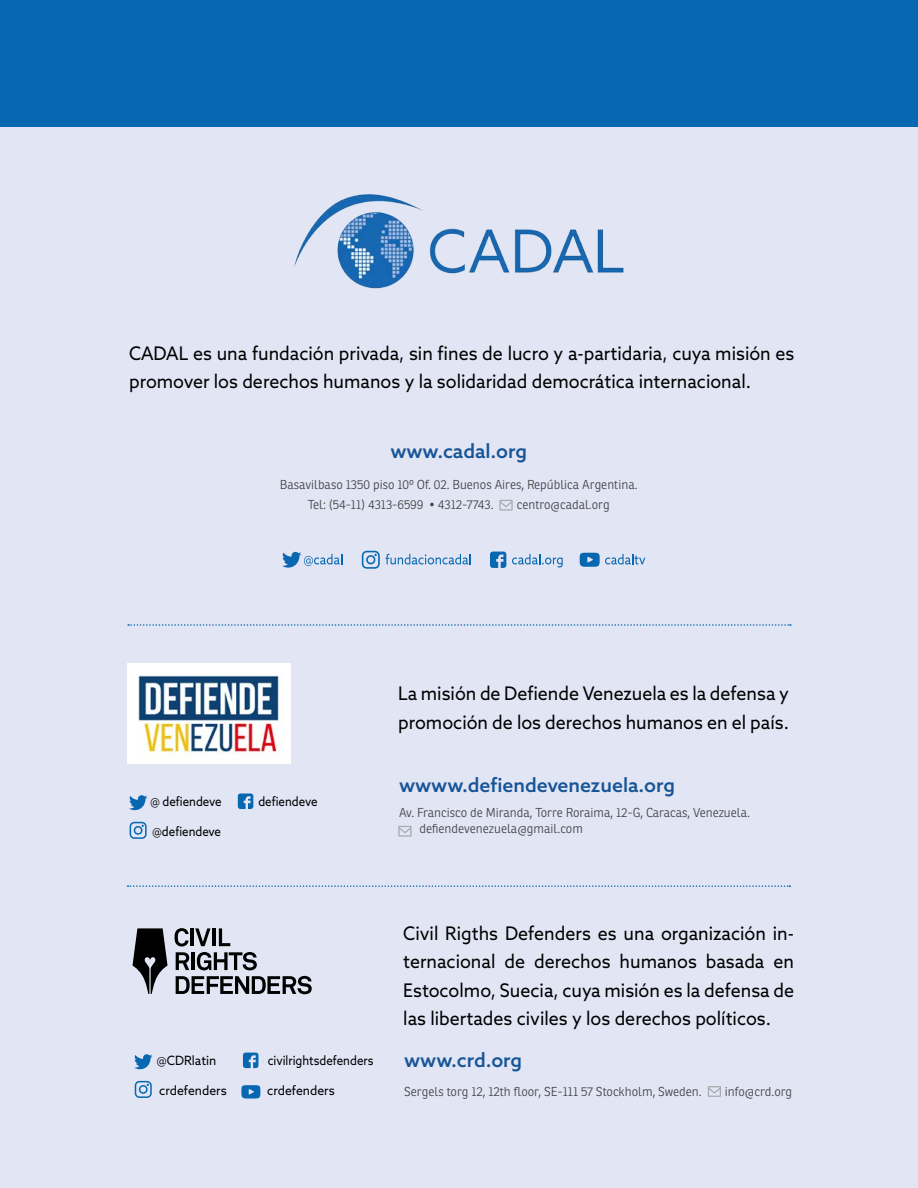
<style>
.page{position:relative;width:918px;height:1188px;background:#e1e5f4}
.page>*{position:absolute;margin:0;border:0;box-sizing:border-box;transform-origin:0 0}
.t1{font:500 19.5px "Azo Sans";color:#175597}
.t2{font:18.75px/28.5px "Azo Sans";color:#000;scale:.95 1}
.t3{font:12.9px "Azo Sans";color:#000;scale:.9 1}
.t4{font:12.9px "Azo Sans";color:#000;scale:.95 1}
.t5{font:300 12.6px/19.8px "Ronnia";color:#414042}
</style>
<div class="page">
<svg style="left:490px;top:552px;width:16px;height:16px"></svg>
<svg style="left:512px;top:554px;width:51px;height:13px"></svg>
<svg style="left:580px;top:553px;width:65px;height:14px"></svg>
<svg style="left:282px;top:552px;width:60px;height:16px"></svg>
<svg style="left:386px;top:554px;width:85px;height:11px"></svg>
<svg style="left:362px;top:551px;width:18px;height:18px"></svg>
<svg style="left:499px;top:500px;width:14px;height:11px"></svg>
<div style="left:0;top:0;width:918px;height:127px;background:#0767b1"></div>
<svg style="left:128px;top:624px;width:663px;height:2px"></svg>
<hr style="left:191px;top:928px;width:3px;height:18px;background:#000">
<svg style="left:195px;top:928px;width:15px;height:18px"></svg>
<hr style="left:212px;top:928px;width:4px;height:18px;background:#000">
<svg style="left:219px;top:928px;width:11px;height:18px"></svg>
<svg style="left:175px;top:928px;width:14px;height:42px"></svg>
<hr style="left:192px;top:952px;width:3px;height:18px;background:#000">
<svg style="left:197px;top:952px;width:60px;height:18px"></svg>
<svg style="left:176px;top:976px;width:136px;height:18px"></svg>
<svg style="left:133px;top:928px;width:35px;height:66px"></svg>
<svg style="left:708px;top:1086px;width:13px;height:11px"></svg>
<svg style="left:134px;top:1054px;width:18px;height:15px"></svg>
<svg style="left:135px;top:1081px;width:17px;height:17px"></svg>
<svg style="left:243px;top:1053px;width:15px;height:15px"></svg>
<svg style="left:241px;top:1085px;width:19px;height:14px"></svg>
<svg style="left:128px;top:885px;width:662px;height:2px"></svg>
<img style="left:128px;top:663px;width:163px;height:100px">
<svg style="left:398px;top:826px;width:14px;height:11px"></svg>
<svg style="left:129px;top:795px;width:18px;height:15px"></svg>
<svg style="left:130px;top:822px;width:17px;height:17px"></svg>
<svg style="left:238px;top:794px;width:15px;height:15px"></svg>
<img style="left:294px;top:194px;width:330px;height:95px">
<p class="t2" style="left:129px;top:338px;width:702px">CADAL es una fundación privada, sin fines de lucro y a-partidaria, cuya misión es promover los derechos humanos y la solidaridad democrática internacional.</p>
<p class="t1" style="left:390px;top:438px;width:138px">www.cadal.org</p>
<p class="t5" style="left:308px;top:475px;width:331px;text-indent:-28px">Basavilbaso 1350 piso 10º Of. 02. Buenos Aires, República Argentina.<br>Tel: (54-11) 4313-6599 • 4312-7743.</p>
<p class="t5" style="left:517px;top:495px;width:94px">centro@cadal.org</p>
<p class="t3" style="left:150px;top:793px;width:81px">@ defiendeve</p>
<p class="t3" style="left:258px;top:793px;width:67px">defiendeve</p>
<p class="t2" style="left:398px;top:679px;width:413px">La misión de Defiende Venezuela es la defensa y promoción de los derechos humanos en el país.</p>
<p class="t1" style="left:399px;top:772px;width:278px">wwww.defiendevenezuela.org</p>
<p class="t5" style="left:399px;top:802px;width:352px">Av. Francisco de Miranda, Torre Roraima, 12-G, Caracas, Venezuela.</p>
<p class="t3" style="left:153px;top:823px;width:78px">@defiendeve</p>
<p class="t5" style="left:419px;top:819px;width:165px">defiendevenezuela@gmail.com</p>
<p class="t4" style="left:157px;top:1052px;width:64px">@CDRlatin</p>
<p class="t3" style="left:268px;top:1052px;width:119px">civilrightsdefenders</p>
<p class="t2" style="left:403px;top:918px;width:413px;text-align:justify">Civil Rigths Defenders es una organización in&shy;ternacional de derechos humanos basada en Estocolmo, Suecia, cuya misión es la defensa de las libertades civiles y los derechos políticos.</p>
<p class="t1" style="left:404px;top:1048px;width:120px">www.crd.org</p>
<p class="t4" style="left:159px;top:1082px;width:73px">crdefenders</p>
<p class="t4" style="left:267px;top:1082px;width:73px">crdefenders</p>
<p class="t5" style="left:404px;top:1081px;width:299px">Sergels torg 12, 12th floor, SE-111 57 Stockholm, Sweden.</p>
<p class="t5" style="left:725px;top:1081px;width:69px">info@crd.org</p>
</div>
